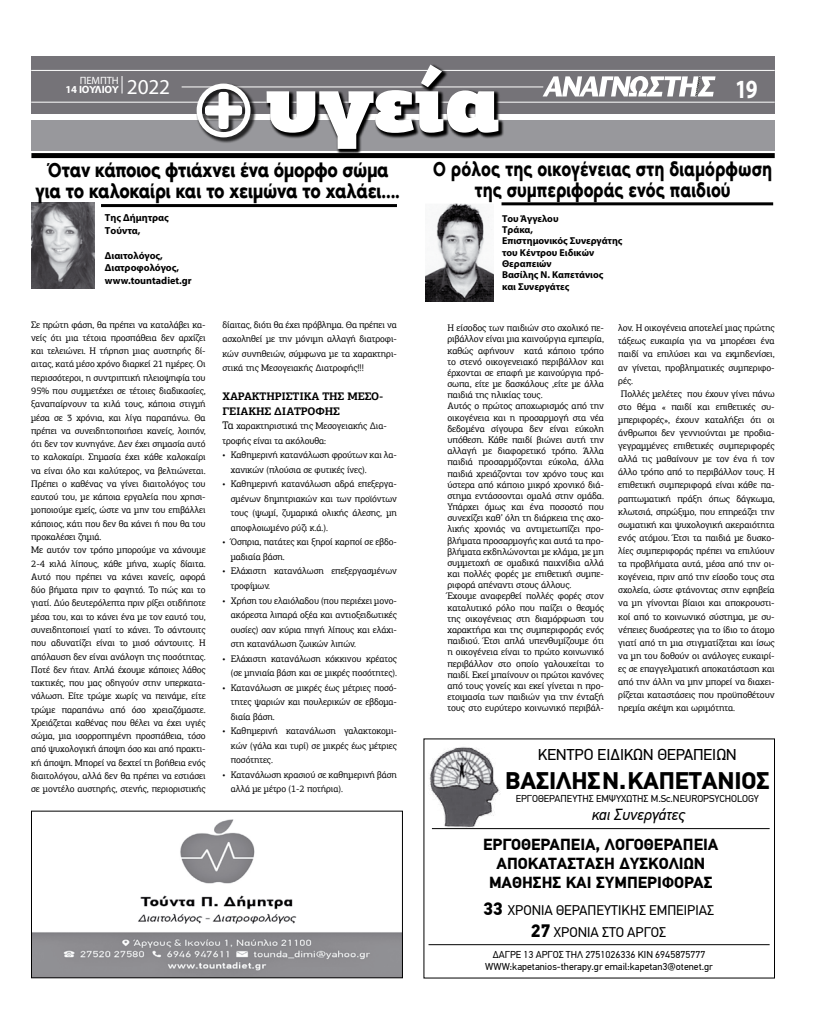
<style>
.page{position:relative;width:823px;height:1035px;background:#fff}
.page>*{position:absolute;margin:0;border:0;box-sizing:border-box;transform-origin:0 0}
.t1{font:900 81.3px "PF Agora Slab Pro";letter-spacing:-.02em;color:#fff}
.t2{font:700 26.3px "Myriad Pro";color:#fff;scale:.81 1}
.t3{font:700 24px "PF Din Text Pro";letter-spacing:-.005em;color:#000}
.t4{font:600 20.7px/21px "Noir Pro";letter-spacing:-.02em;color:#000;text-align:center;scale:.83 1}
.t5{font:600 20.7px/21px "Noir Pro";letter-spacing:-.02em;color:#000;text-align:center;scale:.79 1}
.t6{font:700 16px/19.2px "PF Din Text Pro";color:#000;text-align:center}
.t7{font:16px "PF Din Display Pro";color:#000}
.t8{font:italic 16px "PF Din Text Pro";color:#000}
.t9{font:14px/21.6px "PF Din Text Pro";color:#000;text-align:center}
.t10{font:700 11px/14.5px "PF Agora Slab Pro";letter-spacing:-.01em;color:#000}
.t11{font:700 10.6px/9.4px "Myriad Pro";letter-spacing:-.01em;color:#fff}
.t12{font:700 10.2px/12.5px "Myriad Pro";color:#000}
.t13{font:10px/12px "PF Din Text Pro";color:#000;text-align:center}
.t14{font:700 10px/11.4px "Myriad Pro";color:#000}
.t15{font:9.5px/13.3px "PF Agora Slab Pro";letter-spacing:-.01em;color:#000}
.s1{font-weight:400}
.s2{font-weight:400;font-size:21.3px}
.s3{font-size:11px}
.s4{font-weight:700;font-size:18px}
</style>
<div class="page">
<div style="left:31px;top:120px;width:743px;height:31px;background:#98989c"></div>
<div style="left:31px;top:153px;width:743px;height:5px;background:#000"></div>
<div style="left:31px;top:57px;width:743px;height:57px;background:#757378"></div>
<hr style="left:31px;top:70px;width:743px;height:1px;background:#fff">
<hr style="left:31px;top:102px;width:743px;height:1px;background:#fff">
<svg style="left:542px;top:76px;width:173px;height:20px"></svg>
<hr style="left:181px;top:86px;width:362px;height:1px;background:#fff">
<svg style="left:121px;top:76px;width:1px;height:17px"></svg>
<svg style="left:266px;top:64px;width:238px;height:90px"></svg>
<div style="left:195px;top:83px;width:61px;height:60px;background:#000;opacity:.75"></div>
<svg style="left:196px;top:84px;width:54px;height:53px"></svg>
<img style="left:33px;top:819px;width:367px;height:157px">
<div style="left:31px;top:810px;width:371px;height:168px;border:1px solid #000"></div>
<img style="left:429px;top:747px;width:72px;height:80px">
<hr style="left:431px;top:828px;width:338px;height:1px;background:#000">
<hr style="left:428px;top:944px;width:341px;height:1px;background:#000">
<img style="left:31px;top:203px;width:63px;height:85px">
<img style="left:425px;top:203px;width:68px;height:98px">
<hr style="left:101px;top:204px;width:296px;height:3px;background:#000">
<hr style="left:501px;top:202px;width:271px;height:3px;background:#000">
<h1 class="t1" style="left:264px;top:48px;width:238px">υγεία</h1>
<p class="t11" style="left:65px;top:75px;width:106px;text-indent:14px"><span class="s1">ΠΕΜΠΤΗ<br></span>14 ΙΟΥΛΙΟΥ <span class="s2">2022</span></p>
<h2 class="t2" style="left:734px;top:72px;width:29px">19</h2>
<h3 class="t4" style="left:36px;top:158px;width:440px">Όταν κάποιος φτιάχνει ένα όμορφο σώμα για το καλοκαίρι και το χειμώνα το χαλάει….</h3>
<h3 class="t5" style="left:433px;top:157px;width:430px">Ο ρόλος της οικογένειας στη διαμόρφωση της συμπεριφοράς ενός παιδιού</h3>
<p class="t12" style="left:105px;top:211px;width:65px">Της Δήμητρας<br>Τούντα,</p>
<p class="t12" style="left:105px;top:249px;width:88px">Διαιτολόγος,<br>Διατροφολόγος, www.tountadiet.gr</p>
<p class="t15" style="left:31px;top:318px;width:176px">Σε πρώτη φάση, θα πρέπει να καταλάβει κα&shy;νείς ότι μια τέτοια προσπάθεια δεν αρχίζει και τελειώνει. Η τήρηση μιας αυστηρής δί&shy;αιτας, κατά μέσο χρόνο διαρκεί 21 ημέρες. Οι περισσότεροι, η συντριπτική πλειοψηφία του 95% που συμμετέχει σε τέτοιες διαδικασίες, ξαναπαίρνουν τα κιλά τους, κάποια στιγμή μέσα σε 3 χρόνια, και λίγα παραπάνω. Θα πρέπει να συνειδητοποιήσει κανείς, λοιπόν, ότι δεν τον κυνηγάνε. Δεν έχει σημασία αυτό το καλοκαίρι. Σημασία έχει κάθε καλοκαίρι να είναι όλο και καλύτερος, να βελτιώνεται.<br>Πρέπει ο καθένας να γίνει διαιτολόγος του εαυτού του, με κάποια εργαλεία που χρησι&shy;μοποιούμε εμείς, ώστε να μην του επιβάλλει κάποιος, κάτι που δεν θα κάνει ή που θα του προκαλέσει ζημιά.<br>Με αυτόν τον τρόπο μπορούμε να χάνουμε 2-4 κιλά λίπους, κάθε μήνα, χωρίς δίαιτα.<br>Αυτό που πρέπει να κάνει κανείς, αφορά δύο βήματα πριν το φαγητό. Το πώς και το γιατί. Δύο δευτερόλεπτα πριν ρίξει οτιδήποτε μέσα του, και το κάνει ένα με τον εαυτό του, συνειδητοποιεί γιατί το κάνει. Το σάντουιτς που αδυνατίζει είναι το μισό σάντουιτς. Η απόλαυση δεν είναι ανάλογη της ποσότητας.<br>Ποτέ δεν ήταν. Απλά έχουμε κάποιες λάθος τακτικές, που μας οδηγούν στην υπερκατα&shy;νάλωση. Είτε τρώμε χωρίς να πεινάμε, είτε τρώμε παραπάνω από όσο χρειαζόμαστε.<br>Χρειάζεται καθένας που θέλει να έχει υγιές σώμα, μια ισορροπημένη προσπάθεια, τόσο από ψυχολογική άποψη όσο και από πρακτι&shy;κή άποψη. Μπορεί να δεχτεί τη βοήθεια ενός διαιτολόγου, αλλά δεν θα πρέπει να εστιάσει σε μοντέλο αυστηρής, στενής, περιοριστικής</p>
<p class="t15" style="left:222px;top:317px;width:176px;line-height:14.5px;text-align:justify">δίαιτας, διότι θα έχει πρόβλημα. Θα πρέπει να ασχοληθεί με την μόνιμη αλλαγή διατροφι&shy;κών συνηθειών, σύμφωνα με τα χαρακτηρι&shy;στικά της Μεσογειακής Διατροφής!!!</p>
<p class="t10" style="left:222px;top:389px;width:162px">ΧΑΡΑΚΤΗΡΙΣΤΙΚΑ ΤΗΣ ΜΕΣΟ-<br>ΓΕΙΑΚΗΣ ΔΙΑΤΡΟΦΗΣ</p>
<p class="t15" style="left:222px;top:419px;width:166px;line-height:14.5px"><span class="s3">Τα</span> χαρακτηριστικά της Μεσογειακής Δια&shy;τροφής είναι τα ακόλουθα:</p>
<p class="t15" style="left:231px;top:448px;width:167px;line-height:14.5px;text-indent:-8px">• Καθημερινή κατανάλωση φρούτων και λα&shy;χανικών (πλούσια σε φυτικές ίνες).</p>
<p class="t15" style="left:231px;top:477px;width:167px;line-height:14.5px;text-align:justify;text-indent:-8px">• Καθημερινή κατανάλωση αδρά επεξεργα&shy;σμένων δημητριακών και των προϊόντων τους (ψωμί, ζυμαρικά ολικής άλεσης, μη αποφλοιωμένο ρύζι κ.ά.).</p>
<p class="t15" style="left:231px;top:535px;width:167px;line-height:14.5px;text-indent:-8px">• Όσπρια, πατάτες και ξηροί καρποί σε εβδο&shy;μαδιαία βάση.</p>
<p class="t15" style="left:231px;top:564px;width:167px;line-height:14.5px;text-indent:-8px">• Ελάχιστη κατανάλωση επεξεργασμένων τροφίμων.</p>
<p class="t15" style="left:231px;top:593px;width:167px;line-height:14.5px;text-align:justify;text-indent:-8px">• Χρήση του ελαιόλαδου (που περιέχει μονο&shy;ακόρεστα λιπαρά οξέα και αντιοξειδωτικές ουσίες) σαν κύρια πηγή λίπους και ελάχι&shy;στη κατανάλωση ζωικών λιπών.</p>
<p class="t15" style="left:222px;top:651px;width:176px;line-height:14.5px;text-align:right">• Ελάχιστη κατανάλωση κόκκινου κρέατος (σε μηνιαία βάση και σε μικρές ποσότητες).</p>
<p class="t15" style="left:231px;top:680px;width:167px;line-height:14.5px;text-align:justify;text-indent:-8px">• Κατανάλωση σε μικρές έως μέτριες ποσό&shy;τητες ψαριών και πουλερικών σε εβδομα&shy;διαία βάση.</p>
<p class="t15" style="left:231px;top:723px;width:167px;line-height:14.5px;text-align:justify;text-indent:-8px">• Καθημερινή κατανάλωση γαλακτοκομι&shy;κών (γάλα και τυρί) σε μικρές έως μέτριες ποσότητες.</p>
<p class="t15" style="left:231px;top:767px;width:167px;line-height:14.5px;text-indent:-8px">• Κατανάλωση κρασιού σε καθημερινή βάση αλλά με μέτρο (1-2 ποτήρια).</p>
<p class="t14" style="left:501px;top:212px;width:122px">Του Άγγελου<br>Τράκα,<br>Επιστημονικός Συνεργάτης του Κέντρου Ειδικών<br>Θεραπειών<br>Βασίλης Ν. Καπετάνιος<br>και Συνεργάτες</p>
<p class="t15" style="left:447px;top:322px;width:158px;line-height:11.2px">Η είσοδος των παιδιών στο σχολικό πε&shy;ριβάλλον είναι μια καινούργια εμπειρία, καθώς αφήνουν κατά κάποιο τρόπο το στενό οικογενειακό περιβάλλον και έρχονται σε επαφή με καινούργια πρό&shy;σωπα, είτε με δασκάλους ,είτε με άλλα παιδιά της ηλικίας τους.<br>Αυτός ο πρώτος αποχωρισμός από την οικογένεια και η προσαρμογή στα νέα δεδομένα σίγουρα δεν είναι εύκολη υπόθεση. Κάθε παιδί βιώνει αυτή την αλλαγή με διαφορετικό τρόπο. Άλλα παιδιά προσαρμόζονται εύκολα, άλλα παιδιά χρειάζονται τον χρόνο τους και ύστερα από κάποιο μικρό χρονικό διά&shy;στημα εντάσσονται ομαλά στην ομάδα.<br>Υπάρχει όμως και ένα ποσοστό που συνεχίζει καθ’ όλη τη διάρκεια της σχο&shy;λικής χρονιάς να αντιμετωπίζει προ&shy;βλήματα προσαρμογής και αυτά τα προ&shy;βλήματα εκδηλώνονται με κλάμα, με μη συμμετοχή σε ομαδικά παιχνίδια αλλά και πολλές φορές με επιθετική συμπε&shy;ριφορά απέναντι στους άλλους.<br>Έχουμε αναφερθεί πολλές φορές στον καταλυτικό ρόλο που παίζει ο θεσμός της οικογένειας στη διαμόρφωση του χαρακτήρα και της συμπεριφοράς ενός παιδιού. Έτσι απλά υπενθυμίζουμε ότι η οικογένεια είναι το πρώτο κοινωνικό περιβάλλον στο οποίο γαλουχείται το παιδί. Εκεί μπαίνουν οι πρώτοι κανόνες από τους γονείς και εκεί γίνεται η προ&shy;ετοιμασία των παιδιών για την ένταξή τους στο ευρύτερο κοινωνικό περιβάλ-</p>
<p class="t15" style="left:617px;top:321px;width:158px">λον. Η οικογένεια αποτελεί μιας πρώτης τάξεως ευκαιρία για να μπορέσει ένα παιδί να επιλύσει και να εκμηδενίσει, αν γίνεται, προβληματικές συμπεριφο&shy;ρές.<br>Πολλές μελέτες που έχουν γίνει πάνω στο θέμα « παιδί και επιθετικές συ&shy;μπεριφορές», έχουν καταλήξει ότι οι άνθρωποι δεν γεννιούνται με προδια&shy;γεγραμμένες επιθετικές συμπεριφορές αλλά τις μαθαίνουν με τον ένα ή τον άλλο τρόπο από το περιβάλλον τους. Η επιθετική συμπεριφορά είναι κάθε πα&shy;ραπτωματική πράξη όπως δάγκωμα, κλωτσιά, σπρώξιμο, που επηρεάζει την σωματική και ψυχολογική ακεραιότητα ενός ατόμου. Έτσι τα παιδιά με δυσκο&shy;λίες συμπεριφοράς πρέπει να επιλύουν τα προβλήματα αυτά, μέσα από την οι&shy;κογένεια, πριν από την είσοδο τους στα σχολεία, ώστε φτάνοντας στην εφηβεία να μη γίνονται βίαιοι και αποκρουστι&shy;κοί από το κοινωνικό σύστημα, με συ&shy;νέπειες δυσάρεστες για το ίδιο το άτομο γιατί από τη μια στιγματίζεται και ίσως να μη του δοθούν οι ανάλογες ευκαιρί&shy;ες σε επαγγελματική αποκατάσταση και από την άλλη να μην μπορεί να διαχει&shy;ρίζεται καταστάσεις που προϋποθέτουν ηρεμία σκέψη και ωριμότητα.</p>
<h3 class="t7" style="left:538px;top:745px;width:200px">ΚΕΝΤΡΟ ΕΙΔΙΚΩΝ ΘΕΡΑΠΕΙΩΝ</h3>
<h3 class="t3" style="left:505px;top:766px;width:266px">ΒΑΣΙΛΗΣ Ν. ΚΑΠΕΤΑΝΙΟΣ</h3>
<p class="t13" style="left:515px;top:792px;width:245px">ΕΡΓΟΘΕΡΑΠΕΥΤΗΣ ΕΜΨΥΧΩΤΗΣ M.Sc.NEUROPSYCHOLOGY</p>
<h3 class="t8" style="left:591px;top:805px;width:94px">και Συνεργάτες</h3>
<h3 class="t6" style="left:483px;top:835px;width:236px">ΕΡΓΟΘΕΡΑΠΕΙΑ, ΛΟΓΟΘΕΡΑΠΕΙΑ<br>ΑΠΟΚΑΤΑΣΤΑΣΗ ΔΥΣΚΟΛΙΩΝ<br>ΜΑΘΗΣΗΣ ΚΑΙ ΣΥΜΠΕΡΙΦΟΡΑΣ</h3>
<h3 class="t9" style="left:483px;top:899px;width:232px"><span class="s4">33</span> ΧΡΟΝΙΑ ΘΕΡΑΠΕΥΤΙΚΗΣ ΕΜΠΕΙΡΙΑΣ<br><span class="s4">27</span> ΧΡΟΝΙΑ ΣΤΟ ΑΡΓΟΣ</h3>
<p class="t13" style="left:485px;top:948px;width:229px">ΔΑΓΡΕ 13 ΑΡΓΟΣ ΤΗΛ 2751026336 ΚΙΝ 6945875777<br>WWW:kapetanios-therapy.gr email:kapetan3@otenet.gr</p>
</div>
